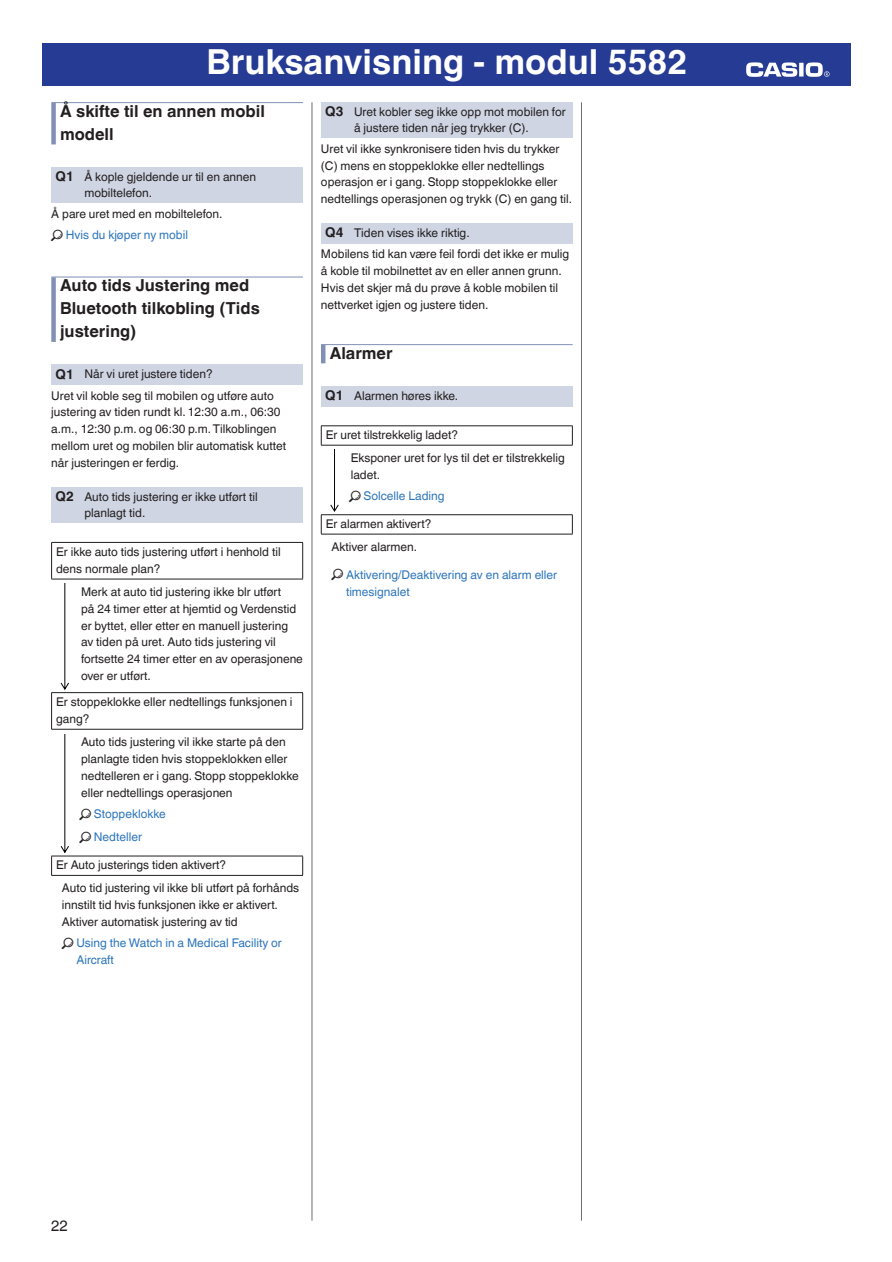
<style>
.page{position:relative;width:892px;height:1262px;background:#fff}
.page>*{position:absolute;margin:0;border:0;box-sizing:border-box;transform-origin:0 0}
.t1{font:700 34.5px "Helvetica World";color:#fff}
.t2{font:700 16.5px/23.1px "Helvetica World";color:#231f20}
.t3{font:15px "Helvetica World";color:#231f20}
.t4{font:12px/16.8px "Helvetica World";color:#231f20}
.t5{font:12px/17.2px "Helvetica World";color:#2e76bc}
.s1{font-weight:700;font-size:13.5px}
.s2{font-family:"CASIO watch 01"}
.s3{color:#2e76bc}
.s4{font-family:"CASIO watch 01";color:#231f20}
.s5{color:#231f20}
</style>
<div class="page">
<div style="left:43px;top:43px;width:808px;height:42px;background:#263b94"></div>
<svg style="left:799px;top:63px;width:4px;height:14px"></svg>
<svg style="left:746px;top:62px;width:51px;height:15px"></svg>
<svg style="left:806px;top:62px;width:23px;height:15px"></svg>
<hr style="left:312px;top:102px;width:1px;height:1119px;background:#6c6d70">
<hr style="left:581px;top:102px;width:1px;height:1119px;background:#6c6d70">
<hr style="left:51px;top:102px;width:252px;height:1px;background:#8290b6">
<div style="left:51px;top:103px;width:5px;height:41px;background:#8290b6"></div>
<div style="left:51px;top:167px;width:252px;height:36px;background:#cfd5e3"></div>
<hr style="left:51px;top:277px;width:252px;height:1px;background:#8290b6">
<div style="left:51px;top:277px;width:5px;height:65px;background:#8290b6"></div>
<div style="left:51px;top:365px;width:252px;height:20px;background:#cfd5e3"></div>
<div style="left:51px;top:487px;width:252px;height:36px;background:#cfd5e3"></div>
<hr style="left:51px;top:542px;width:252px;height:1px;background:#231f20">
<hr style="left:51px;top:543px;width:1px;height:36px;background:#231f20">
<hr style="left:302px;top:543px;width:1px;height:36px;background:#231f20">
<hr style="left:51px;top:579px;width:252px;height:1px;background:#231f20">
<hr style="left:51px;top:692px;width:252px;height:1px;background:#231f20">
<hr style="left:51px;top:693px;width:1px;height:36px;background:#231f20">
<hr style="left:302px;top:693px;width:1px;height:36px;background:#231f20">
<hr style="left:51px;top:729px;width:252px;height:1px;background:#231f20">
<hr style="left:51px;top:856px;width:252px;height:1px;background:#231f20">
<svg style="left:51px;top:856px;width:1px;height:19px"></svg>
<svg style="left:302px;top:856px;width:1px;height:19px"></svg>
<hr style="left:51px;top:875px;width:252px;height:1px;background:#231f20">
<div style="left:321px;top:102px;width:252px;height:36px;background:#cfd5e3"></div>
<div style="left:321px;top:224px;width:252px;height:20px;background:#cfd5e3"></div>
<hr style="left:321px;top:344px;width:252px;height:1px;background:#8290b6">
<hr style="left:321px;top:345px;width:4px;height:18px;background:#8290b6">
<div style="left:321px;top:386px;width:252px;height:20px;background:#cfd5e3"></div>
<hr style="left:321px;top:426px;width:252px;height:1px;background:#231f20">
<svg style="left:321px;top:426px;width:1px;height:19px"></svg>
<svg style="left:572px;top:426px;width:1px;height:19px"></svg>
<hr style="left:321px;top:445px;width:252px;height:1px;background:#231f20">
<hr style="left:321px;top:514px;width:252px;height:1px;background:#231f20">
<svg style="left:321px;top:515px;width:1px;height:19px"></svg>
<svg style="left:572px;top:515px;width:1px;height:19px"></svg>
<hr style="left:321px;top:534px;width:252px;height:1px;background:#231f20">
<svg style="left:330px;top:449px;width:9px;height:63px"></svg>
<svg style="left:60px;top:584px;width:9px;height:106px"></svg>
<svg style="left:60px;top:735px;width:9px;height:118px"></svg>
<h1 class="t1" style="left:206px;top:42px;width:482px">Bruksanvisning - modul 5582</h1>
<h2 class="t2" style="left:60px;top:100px;width:206px">Å skifte til en annen mobil modell</h2>
<p class="t4" style="left:84px;top:168px;width:173px;text-indent:-29px"><span class="s1">Q1</span> Å kople gjeldende ur til en annen mobiltelefon.</p>
<p class="t4" style="left:51px;top:203px;width:173px;line-height:21px">Å pare uret med en mobiltelefon. <span class="s2">l</span> <span class="s3">Hvis du kjøper ny mobil</span></p>
<h2 class="t2" style="left:60px;top:274px;width:201px">Auto tids Justering med<br>Bluetooth tilkobling (Tids justering)</h2>
<p class="t4" style="left:51px;top:364px;width:224px;line-height:21.3px;text-indent:4px"><span class="s1">Q1</span> Når vi uret justere tiden?<br>Uret vil koble seg til mobilen og utføre auto</p>
<p class="t4" style="left:51px;top:404px;width:236px">justering av tiden rundt kl. 12:30 a.m., 06:30 a.m., 12:30 p.m. og 06:30 p.m. Tilkoblingen mellom uret og mobilen blir automatisk kuttet når justeringen er ferdig.</p>
<p class="t4" style="left:84px;top:488px;width:175px;text-indent:-29px"><span class="s1">Q2</span> Auto tids justering er ikke utført til planlagt tid.</p>
<p class="t4" style="left:56px;top:543px;width:226px;line-height:17.2px">Er ikke auto tids justering utført i henhold til dens normale plan?</p>
<p class="t4" style="left:81px;top:583px;width:223px">Merk at auto tid justering ikke blr utført<br>på 24 timer etter at hjemtid og Verdenstid er byttet, eller etter en manuell justering av tiden på uret. Auto tids justering vil fortsette 24 timer etter en av operasjonene over er utført.</p>
<p class="t4" style="left:56px;top:693px;width:238px;line-height:17.2px">Er stoppeklokke eller nedtellings funksjonen i gang?</p>
<p class="t4" style="left:81px;top:734px;width:219px">Auto tids justering vil ikke starte på den planlagte tiden hvis stoppeklokken eller nedtelleren er i gang. Stopp stoppeklokke eller nedtellings operasjonen</p>
<p class="t5" style="left:79px;top:802px;width:88px;line-height:23.7px"><span class="s4">l</span> Stoppeklokke <span class="s4">l</span> Nedteller</p>
<p class="t4" style="left:62px;top:853px;width:239px;line-height:23.2px;text-indent:-6px">Er Auto justerings tiden aktivert?<br>Auto tid justering vil ikke bli utført på forhånds</p>
<p class="t4" style="left:62px;top:897px;width:218px">innstilt tid hvis funksjonen ikke er aktivert.<br>Aktiver automatisk justering av tid</p>
<p class="t5" style="left:76px;top:934px;width:207px;text-indent:-14px"><span class="s4">l</span> Using the Watch in a Medical Facility or<br>Aircraft</p>
<p class="t4" style="left:354px;top:103px;width:213px;text-indent:-29px"><span class="s1">Q3</span> Uret kobler seg ikke opp mot mobilen for å justere tiden når jeg trykker (C).</p>
<p class="t4" style="left:321px;top:140px;width:253px">Uret vil ikke synkronisere tiden hvis du trykker (C) mens en stoppeklokke eller nedtellings operasjon er i gang. Stopp stoppeklokke eller nedtellings operasjonen og trykk (C) en gang til.</p>
<p class="t4" style="left:321px;top:222px;width:250px;line-height:21.3px;text-indent:4px"><span class="s1">Q4</span> Tiden vises ikke riktig.<br>Mobilens tid kan være feil fordi det ikke er mulig</p>
<p class="t4" style="left:321px;top:262px;width:242px">å koble til mobilnettet av en eller annen grunn.<br>Hvis det skjer må du prøve å koble mobilen til nettverket igjen og justere tiden.</p>
<h2 class="t2" style="left:330px;top:342px;width:64px">Alarmer</h2>
<p class="t4" style="left:325px;top:387px;width:134px"><span class="s1">Q1</span> Alarmen høres ikke.</p>
<p class="t4" style="left:351px;top:423px;width:216px;line-height:23.2px;text-indent:-25px">Er uret tilstrekkelig ladet?<br>Eksponer uret for lys til det er tilstrekkelig</p>
<p class="t5" style="left:349px;top:464px;width:97px;line-height:21px"><span class="s5">ladet.<br></span><span class="s4">l</span> Solcelle Lading</p>
<p class="t4" style="left:332px;top:512px;width:101px;line-height:23.2px;text-indent:-6px">Er alarmen aktivert?<br>Aktiver alarmen.</p>
<p class="t5" style="left:346px;top:566px;width:213px;text-indent:-14px"><span class="s4">l</span> Aktivering/Deaktivering av en alarm eller timesignalet</p>
<p class="t3" style="left:51px;top:1217px;width:18px">22</p>
</div>
